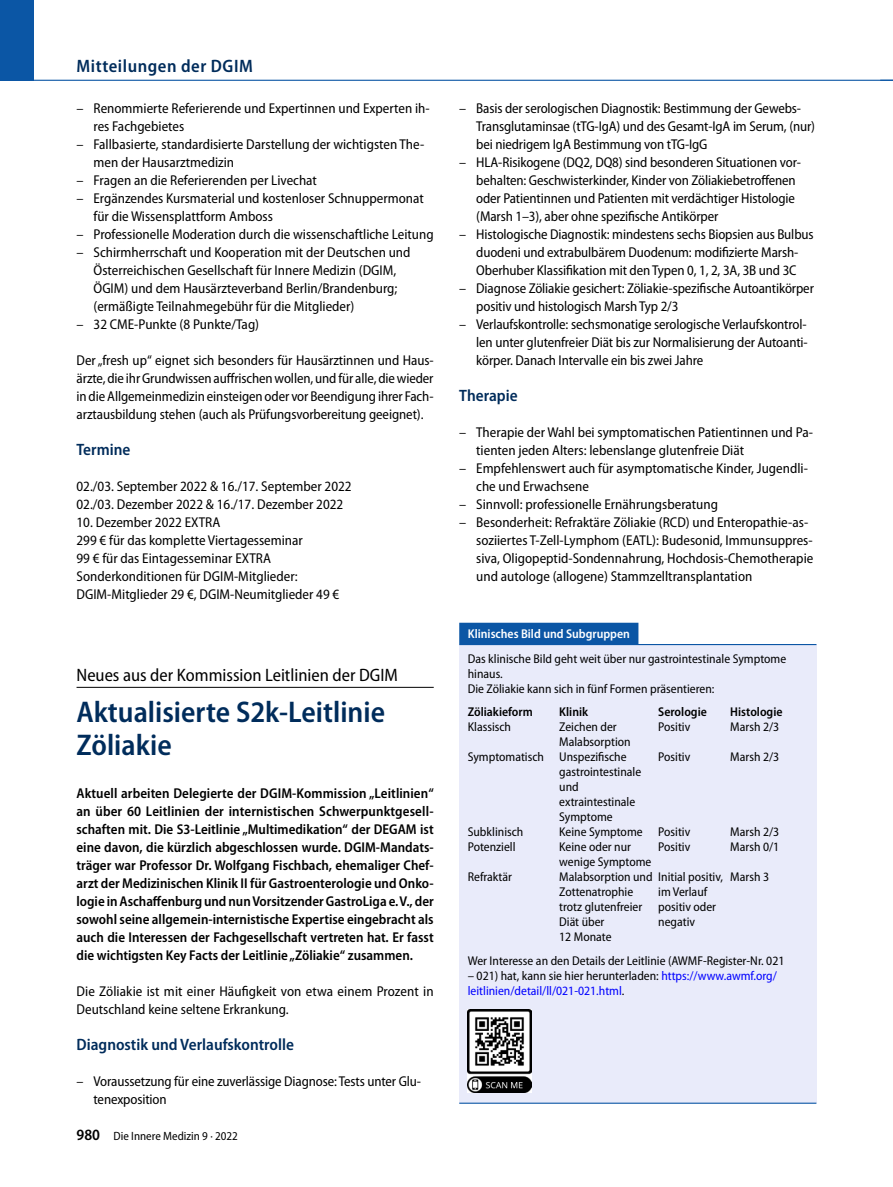
<style>
.page{position:relative;width:893px;height:1187px;background:#fff}
.page>*{position:absolute;margin:0;border:0;box-sizing:border-box;transform-origin:0 0}
.t1{font:600 semi-condensed 30px/33px "Myriad Pro";color:#002c5b}
.t2{font:semi-condensed 18px "Myriad Pro";color:#000}
.t3{font:600 semi-condensed 18px "Myriad Pro";letter-spacing:.03em;color:#002c5b}
.t4{font:600 semi-condensed 16.5px "Myriad Pro";color:#002c5b}
.t5{font:semi-condensed 14.25px/18px "Myriad Pro";color:#000}
.t6{font:600 semi-condensed 14.25px/18px "Myriad Pro";color:#000;text-align:justify}
.t7{font:semi-condensed 12.75px/15px "Myriad Pro";color:#000}
.t8{font:semi-condensed 12.75px/15px "Myriad Pro";color:#00f}
.t9{font:600 semi-condensed 12.75px "Myriad Pro";color:#000}
.t10{font:600 semi-condensed 12.75px "Myriad Pro";color:#fff}
.t11{font:semi-condensed 12px "Myriad Pro";color:#000}
.s1{font-weight:600;font-size:15.75px}
.s2{color:#000}
</style>
<div class="page">
<div style="left:0;top:0;width:34px;height:81px;background:#0b56a5"></div>
<hr style="left:0;top:80px;width:893px;height:1px;background:#0b56a5">
<hr style="left:77px;top:687px;width:357px;height:1px;background:#000">
<div style="left:459px;top:644px;width:357px;height:459px;background:#e9ebfa"></div>
<hr style="left:459px;top:644px;width:357px;height:1px;background:#0b56a5">
<hr style="left:459px;top:1102px;width:357px;height:1px;background:#0b56a5">
<div style="left:459px;top:622px;width:179px;height:22px;background:#0b56a5"></div>
<img style="left:468px;top:1009px;width:63px;height:83px">
<p class="t3" style="left:77px;top:56px;width:178px">Mitteilungen der DGIM</p>
<p class="t5" style="left:94px;top:100px;width:338px;text-indent:-17px">– Renommierte Referierende und Expertinnen und Experten ih&shy;res Fachgebietes</p>
<p class="t5" style="left:94px;top:136px;width:332px;text-indent:-17px">– Fallbasierte, standardisierte Darstellung der wichtigsten The&shy;men der Hausarztmedizin</p>
<p class="t5" style="left:77px;top:172px;width:242px">– Fragen an die Referierenden per Livechat</p>
<p class="t5" style="left:94px;top:190px;width:332px;text-indent:-17px">– Ergänzendes Kursmaterial und kostenloser Schnuppermonat für die Wissensplattform Amboss</p>
<p class="t5" style="left:77px;top:226px;width:359px">– Professionelle Moderation durch die wissenschaftliche Leitung</p>
<p class="t5" style="left:94px;top:244px;width:318px;text-indent:-17px">– Schirmherrschaft und Kooperation mit der Deutschen und Österreichischen Gesellschaft für Innere Medizin (DGIM, ÖGIM) und dem Hausärzteverband Berlin/Brandenburg; (ermäßigte Teilnahmegebühr für die Mitglieder)</p>
<p class="t5" style="left:77px;top:316px;width:184px">– 32 CME-Punkte (8 Punkte/Tag)</p>
<p class="t5" style="left:77px;top:352px;width:359px;text-align:justify">Der „fresh up“ eignet sich besonders für Hausärztinnen und Haus&shy;ärzte, die ihr Grundwissen auffrischen wollen, und für alle, die wieder in die Allgemeinmedizin einsteigen oder vor Beendigung ihrer Fach&shy;arztausbildung stehen (auch als Prüfungsvorbereitung geeignet).</p>
<p class="t4" style="left:77px;top:440px;width:55px">Termine</p>
<p class="t5" style="left:77px;top:478px;width:277px">02./03. September 2022 &amp; 16./17. September 2022<br>02./03. Dezember 2022 &amp; 16./17. Dezember 2022</p>
<p class="t5" style="left:77px;top:514px;width:264px">10. Dezember 2022 EXTRA<br>299 € für das komplette Viertagesseminar<br>99 € für das Eintagesseminar EXTRA Sonderkonditionen für DGIM-Mitglieder:<br>DGIM-Mitglieder 29 €, DGIM-Neumitglieder 49 €</p>
<p class="t2" style="left:77px;top:665px;width:323px">Neues aus der Kommission Leitlinien der DGIM</p>
<h1 class="t1" style="left:77px;top:696px;width:310px">Aktualisierte S2k-Leitlinie<br>Zöliakie</h1>
<p class="t6" style="left:77px;top:784px;width:359px">Aktuell arbeiten Delegierte der DGIM-Kommission „Leitlinien“ an über 60 Leitlinien der internistischen Schwerpunktgesell&shy;schaften mit. Die S3-Leitlinie „Multimedikation“ der DEGAM ist eine davon, die kürzlich abgeschlossen wurde. DGIM-Mandats&shy;träger war Professor Dr. Wolfgang Fischbach, ehemaliger Chef&shy;arzt der Medizinischen Klinik II für Gastroenterologie und Onko&shy;logie in Aschaffenburg und nun Vorsitzender GastroLiga e.V., der sowohl seine allgemein-internistische Expertise eingebracht als auch die Interessen der Fachgesellschaft vertreten hat. Er fasst die wichtigsten Key Facts der Leitlinie „Zöliakie“ zusammen.</p>
<p class="t5" style="left:77px;top:982px;width:359px">Die Zöliakie ist mit einer Häufigkeit von etwa einem Prozent in<br>Deutschland keine seltene Erkrankung.</p>
<p class="t4" style="left:77px;top:1034px;width:219px">Diagnostik und Verlaufskontrolle</p>
<p class="t5" style="left:94px;top:1072px;width:329px;text-indent:-17px">– Voraussetzung für eine zuverlässige Diagnose: Tests unter Glu&shy;tenexposition</p>
<p class="t11" style="left:77px;top:1129px;width:163px"><span class="s1">980</span> Die Innere Medizin 9 · 2022</p>
<p class="t5" style="left:476px;top:100px;width:340px;text-indent:-17px">– Basis der serologischen Diagnostik: Bestimmung der Gewebs-<br>Transglutaminsae (tTG-IgA) und des Gesamt-IgA im Serum, (nur) bei niedrigem IgA Bestimmung von tTG-IgG</p>
<p class="t5" style="left:476px;top:154px;width:326px;text-indent:-17px">– HLA-Risikogene (DQ2, DQ8) sind besonderen Situationen vor&shy;behalten: Geschwisterkinder, Kinder von Zöliakiebetroffenen oder Patientinnen und Patienten mit verdächtiger Histologie (Marsh 1–3), aber ohne spezifische Antikörper</p>
<p class="t5" style="left:459px;top:226px;width:356px;text-align:center">– Histologische Diagnostik: mindestens sechs Biopsien aus Bulbus duodeni und extrabulbärem Duodenum: modifizierte Marsh-<br>Oberhuber Klassifikation mit den Typen 0, 1, 2, 3A, 3B und 3C</p>
<p class="t5" style="left:476px;top:280px;width:339px;text-indent:-17px">– Diagnose Zöliakie gesichert: Zöliakie-spezifische Autoantikörper positiv und histologisch Marsh Typ 2/3</p>
<p class="t5" style="left:476px;top:316px;width:333px;text-align:justify;text-indent:-17px">– Verlaufskontrolle: sechsmonatige serologische Verlaufskontrol&shy;len unter glutenfreier Diät bis zur Normalisierung der Autoanti&shy;körper. Danach Intervalle ein bis zwei Jahre</p>
<p class="t4" style="left:459px;top:386px;width:60px">Therapie</p>
<p class="t5" style="left:476px;top:424px;width:338px;text-indent:-17px">– Therapie der Wahl bei symptomatischen Patientinnen und Pa&shy;tienten jeden Alters: lebenslange glutenfreie Diät</p>
<p class="t5" style="left:476px;top:460px;width:333px;text-indent:-17px">– Empfehlenswert auch für asymptomatische Kinder, Jugendli&shy;che und Erwachsene</p>
<p class="t5" style="left:459px;top:496px;width:260px">– Sinnvoll: professionelle Ernährungsberatung</p>
<p class="t5" style="left:476px;top:514px;width:339px;text-indent:-17px">– Besonderheit: Refraktäre Zöliakie (RCD) und Enteropathie-as&shy;soziiertes T-Zell-Lymphom (EATL): Budesonid, Immunsuppres&shy;siva, Oligopeptid-Sondennahrung, Hochdosis-Chemotherapie und autologe (allogene) Stammzelltransplantation</p>
<p class="t10" style="left:468px;top:626px;width:164px">Klinisches Bild und Subgruppen</p>
<p class="t7" style="left:468px;top:651px;width:320px">Das klinische Bild geht weit über nur gastrointestinale Symptome hinaus.<br>Die Zöliakie kann sich in fünf Formen präsentieren:</p>
<p class="t9" style="left:468px;top:704px;width:67px">Zöliakieform</p>
<p class="t9" style="left:559px;top:704px;width:30px">Klinik</p>
<p class="t9" style="left:658px;top:704px;width:50px">Serologie</p>
<p class="t9" style="left:730px;top:704px;width:54px">Histologie</p>
<p class="t7" style="left:468px;top:719px;width:45px">Klassisch</p>
<p class="t7" style="left:559px;top:719px;width:59px">Zeichen der</p>
<p class="t7" style="left:658px;top:719px;width:34px">Positiv</p>
<p class="t7" style="left:730px;top:719px;width:50px">Marsh 2/3</p>
<p class="t7" style="left:468px;top:734px;width:164px;text-indent:91px">Malabsorption<br>Symptomatisch Unspezifische</p>
<p class="t7" style="left:658px;top:749px;width:34px">Positiv</p>
<p class="t7" style="left:730px;top:749px;width:50px">Marsh 2/3</p>
<p class="t7" style="left:559px;top:764px;width:84px">gastrointestinale und extraintestinale<br>Symptome</p>
<p class="t7" style="left:468px;top:824px;width:57px">Subklinisch</p>
<p class="t7" style="left:559px;top:824px;width:133px">Keine Symptome Positiv</p>
<p class="t7" style="left:730px;top:824px;width:50px">Marsh 2/3</p>
<p class="t7" style="left:468px;top:839px;width:49px">Potenziell</p>
<p class="t7" style="left:559px;top:839px;width:73px">Keine oder nur</p>
<p class="t7" style="left:658px;top:839px;width:34px">Positiv</p>
<p class="t7" style="left:730px;top:839px;width:50px">Marsh 0/1</p>
<p class="t7" style="left:559px;top:854px;width:94px">wenige Symptome</p>
<p class="t7" style="left:468px;top:869px;width:46px">Refraktär</p>
<p class="t7" style="left:559px;top:869px;width:211px">Malabsorption und Initial positiv, Marsh 3<br>Zottenatrophie</p>
<p class="t7" style="left:658px;top:884px;width:50px">im Verlauf</p>
<p class="t7" style="left:559px;top:899px;width:85px">trotz glutenfreier</p>
<p class="t7" style="left:658px;top:899px;width:59px">positiv oder</p>
<p class="t7" style="left:559px;top:914px;width:47px">Diät über</p>
<p class="t7" style="left:658px;top:914px;width:38px">negativ</p>
<p class="t7" style="left:468px;top:925px;width:318px;line-height:23.5px;text-indent:91px">12 Monate<br>Wer Interesse an den Details der Leitlinie (AWMF-Register-Nr. 021</p>
<p class="t8" style="left:468px;top:968px;width:311px"><span class="s2">– 021) hat, kann sie hier herunterladen:</span> https://www.awmf.org/ leitlinien/detail/ll/021-021.html<span class="s2">.</span></p>
</div>
